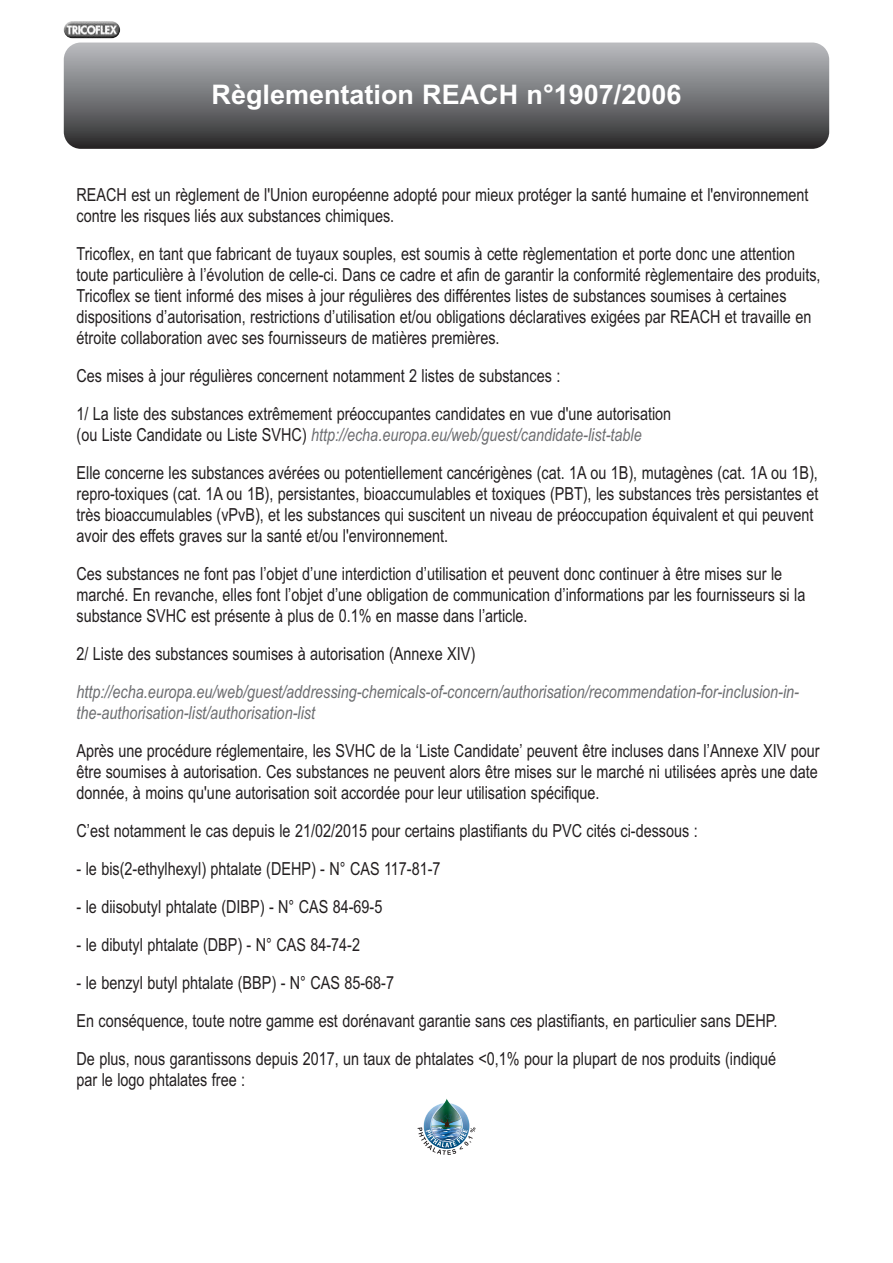
<style>
.page{position:relative;width:893px;height:1263px;background:#fff}
.page>*{position:absolute;margin:0;border:0;box-sizing:border-box;transform-origin:0 0}
.t1{font:700 27px "Arial";color:#fff}
.t2{font:18px/21px "Arial";color:#231f20;scale:.8 1}
.t3{font:italic 18px/21px "Arial";color:#6c6d70;scale:.8 1}
.s1{font-style:italic;color:#6c6d70}
</style>
<div class="page">
<svg style="left:64px;top:43px;width:765px;height:106px;background:#747578"></svg>
<img style="left:418px;top:1099px;width:57px;height:56px">
<img style="left:64px;top:21px;width:56px;height:17px;border-radius:9px">
<h1 class="t1" style="left:212px;top:79px;width:471px">Règlementation REACh n°1907/2006</h1>
<p class="t2" style="left:77px;top:184px;width:916px">REACH est un règlement de l'Union européenne adopté pour mieux protéger la santé humaine et l'environnement contre les risques liés aux substances chimiques.</p>
<p class="t2" style="left:77px;top:243px;width:931px">Tricoflex, en tant que fabricant de tuyaux souples, est soumis à cette règlementation et porte donc une attention toute particulière à l’évolution de celle-ci. Dans ce cadre et afin de garantir la conformité règlementaire des produits, Tricoflex se tient informé des mises à jour régulières des différentes listes de substances soumises à certaines dispositions d’autorisation, restrictions d’utilisation et/ou obligations déclaratives exigées par REACH et travaille en étroite collaboration avec ses fournisseurs de matières premières.</p>
<p class="t2" style="left:77px;top:357px;width:745px;line-height:38px">Ces mises à jour régulières concernent notamment 2 listes de substances :<br>1/ La liste des substances extrêmement préoccupantes candidates en vue d'une autorisation</p>
<p class="t2" style="left:77px;top:416px;width:928px;line-height:38px">(ou Liste Candidate ou Liste SVHC) <span class="s1">http://echa.europa.eu/web/guest/candidate-list-table<br></span>Elle concerne les substances avérées ou potentiellement cancérigènes (cat. 1A ou 1B), mutagènes (cat. 1A ou 1B),</p>
<p class="t2" style="left:77px;top:483px;width:929px">repro-toxiques (cat. 1A ou 1B), persistantes, bioaccumulables et toxiques (PBT), les substances très persistantes et très bioaccumulables (vPvB), et les substances qui suscitent un niveau de préoccupation équivalent et qui peuvent avoir des effets graves sur la santé et/ou l'environnement.</p>
<p class="t2" style="left:77px;top:563px;width:912px">Ces substances ne font pas l’objet d’une interdiction d’utilisation et peuvent donc continuer à être mises sur le marché. En revanche, elles font l’objet d’une obligation de communication d’informations par les fournisseurs si la substance SVHC est présente à plus de 0.1% en masse dans l’article.</p>
<p class="t2" style="left:77px;top:643px;width:500px">2/ Liste des substances soumises à autorisation (Annexe XIV)</p>
<p class="t3" style="left:77px;top:681px;width:904px">http://echa.europa.eu/web/guest/addressing-chemicals-of-concern/authorisation/recommendation-for-inclusion-in&shy;the-authorisation-list/authorisation-list</p>
<p class="t2" style="left:77px;top:740px;width:930px;text-align:justify">Après une procédure réglementaire, les SVHC de la ‘Liste Candidate’ peuvent être incluses dans l’Annexe XIV pour être soumises à autorisation. Ces substances ne peuvent alors être mises sur le marché ni utilisées après une date donnée, à moins qu'une autorisation soit accordée pour leur utilisation spécifique.</p>
<p class="t2" style="left:77px;top:820px;width:778px">C’est notamment le cas depuis le 21/02/2015 pour certains plastifiants du PVC cités ci-dessous :</p>
<p class="t2" style="left:77px;top:858px;width:457px">- le bis(2-ethylhexyl) phtalate (DEHP) - N° CAS 117-81-7</p>
<p class="t2" style="left:77px;top:896px;width:384px">- le diisobutyl phtalate (DIBP) - N° CAS 84-69-5</p>
<p class="t2" style="left:77px;top:934px;width:356px">- le dibutyl phtalate (DBP) - N° CAS 84-74-2</p>
<p class="t2" style="left:77px;top:964px;width:878px;line-height:38px">- le benzyl butyl phtalate (BBP) - N° CAS 85-68-7<br>En conséquence, toute notre gamme est dorénavant garantie sans ces plastifiants, en particulier sans DEHP.<br>De plus, nous garantissons depuis 2017, un taux de phtalates &lt;0,1% pour la plupart de nos produits (indiqué</p>
<p class="t2" style="left:77px;top:1069px;width:212px">par le logo phtalates free :</p>
</div>
